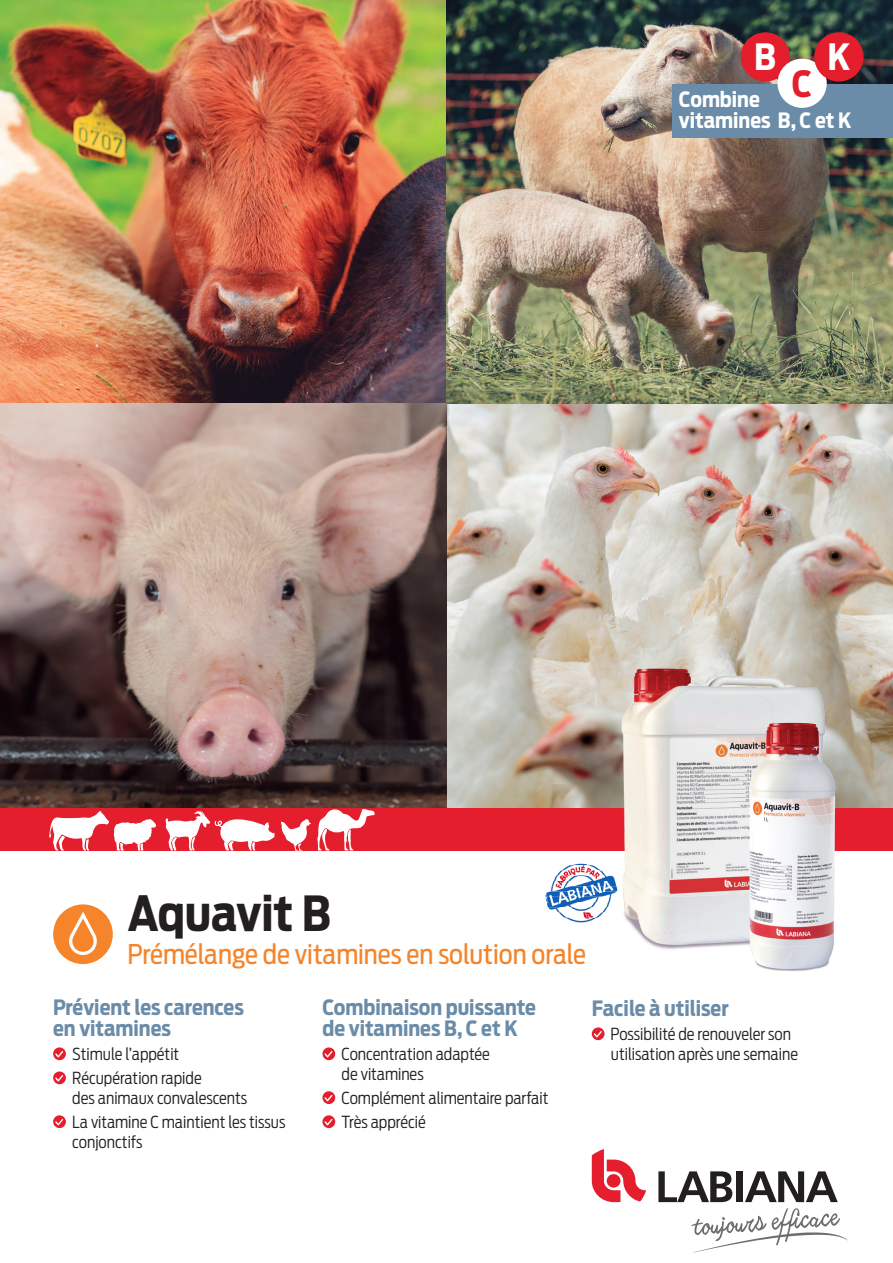
<style>
.page{position:relative;width:893px;height:1263px;background:#fff}
.page>*{position:absolute;margin:0;border:0;box-sizing:border-box;transform-origin:0 0}
.t1{font:700 48px "Antenna Cond";letter-spacing:-.005em;color:#231f20}
.portada_titular{font:700 36px "Antenna Cond";color:#fff}
.portada_titular-2{font:700 36px "Antenna Cond";color:#e41e2c}
.t2{font:27px "Antenna Cond";color:#f5842a}
.portada_titular-3{font:700 21px/21px "Antenna Cond";color:#6a8ca8}
.portada_titular-4{font:700 21px/21px "Antenna Cond";color:#fff}
.portada_texto{font:300 16.5px/19.8px "Antenna Cond";color:#231f20}
</style>
<div class="page">
<img style="left:446px;top:404px;width:447px;height:404px">
<img style="left:0;top:0;width:893px;height:404px">
<img style="left:0;top:404px;width:446px;height:404px">
<div style="left:0;top:808px;width:893px;height:42px;background:#e41e2c"></div>
<img style="left:573px;top:863px;width:17px;height:2px">
<img style="left:562px;top:865px;width:38px;height:5px">
<img style="left:556px;top:870px;width:46px;height:6px">
<img style="left:553px;top:876px;width:49px;height:5px">
<img style="left:545px;top:881px;width:57px;height:26px">
<img style="left:548px;top:907px;width:44px;height:5px">
<img style="left:558px;top:912px;width:44px;height:6px">
<img style="left:566px;top:918px;width:30px;height:5px">
<div style="left:673px;top:84px;width:220px;height:53px;background:#6a8ca8"></div>
<div style="left:53px;top:904px;width:60px;height:60px;background:#f5842a;border-radius:50%"></div>
<svg style="left:69px;top:911px;width:28px;height:44px"></svg>
<svg style="left:53px;top:1047px;width:13px;height:13px"></svg>
<svg style="left:53px;top:1071px;width:13px;height:13px"></svg>
<svg style="left:53px;top:1115px;width:13px;height:13px"></svg>
<svg style="left:322px;top:1047px;width:13px;height:13px"></svg>
<svg style="left:322px;top:1091px;width:13px;height:13px"></svg>
<svg style="left:322px;top:1115px;width:13px;height:13px"></svg>
<svg style="left:592px;top:1027px;width:12px;height:13px"></svg>
<svg style="left:49px;top:811px;width:107px;height:39px"></svg>
<svg style="left:317px;top:809px;width:58px;height:41px"></svg>
<svg style="left:281px;top:819px;width:30px;height:32px"></svg>
<svg style="left:165px;top:811px;width:109px;height:39px"></svg>
<div style="left:741px;top:32px;width:49px;height:50px;background:#e41e2c;border-radius:50%"></div>
<div style="left:777px;top:59px;width:50px;height:49px;background:#fff;border-radius:50%"></div>
<div style="left:814px;top:32px;width:49px;height:50px;background:#e41e2c;border-radius:50%"></div>
<svg style="left:658px;top:1171px;width:74px;height:31px"></svg>
<div style="left:736px;top:1171px;width:6px;height:31px;background:#231f20"></div>
<svg style="left:745px;top:1171px;width:93px;height:31px"></svg>
<svg style="left:592px;top:1149px;width:54px;height:53px"></svg>
<svg style="left:691px;top:1208px;width:157px;height:44px"></svg>
<img style="left:602px;top:607px;width:233px;height:342px">
<img style="left:709px;top:647px;width:165px;height:324px">
<p class="portada_titular" style="left:754px;top:36px;width:24px">B</p>
<p class="portada_titular" style="left:827px;top:36px;width:25px">K</p>
<p class="portada_titular-2" style="left:792px;top:62px;width:22px">C</p>
<p class="portada_titular-4" style="left:679px;top:89px;width:174px">Combine vitamines B, C et K</p>
<p class="t1" style="left:128px;top:885px;width:205px">Aquavit B</p>
<p class="t2" style="left:128px;top:938px;width:460px">Prémélange de vitamines en solution orale</p>
<p class="portada_titular-3" style="left:53px;top:997px;width:192px">Prévient les carences en vitamines</p>
<p class="portada_texto" style="left:72px;top:1044px;width:109px">Stimule l’appétit</p>
<p class="portada_texto" style="left:72px;top:1068px;width:177px">Récupération rapide<br>des animaux convalescents</p>
<p class="portada_texto" style="left:72px;top:1112px;width:215px">La vitamine C maintient les tissus conjonctifs</p>
<p class="portada_titular-3" style="left:322px;top:997px;width:215px">Combinaison puissante de vitamines B, C et K</p>
<p class="portada_texto" style="left:342px;top:1044px;width:150px">Concentration adaptée de vitamines</p>
<p class="portada_texto" style="left:342px;top:1088px;width:208px">Complément alimentaire parfait</p>
<p class="portada_texto" style="left:342px;top:1112px;width:86px">Très apprécié</p>
<p class="portada_titular-3" style="left:592px;top:998px;width:138px">Facile à utiliser</p>
<p class="portada_texto" style="left:611px;top:1024px;width:189px">Possibilité de renouveler son utilisation après une semaine</p>
</div>
